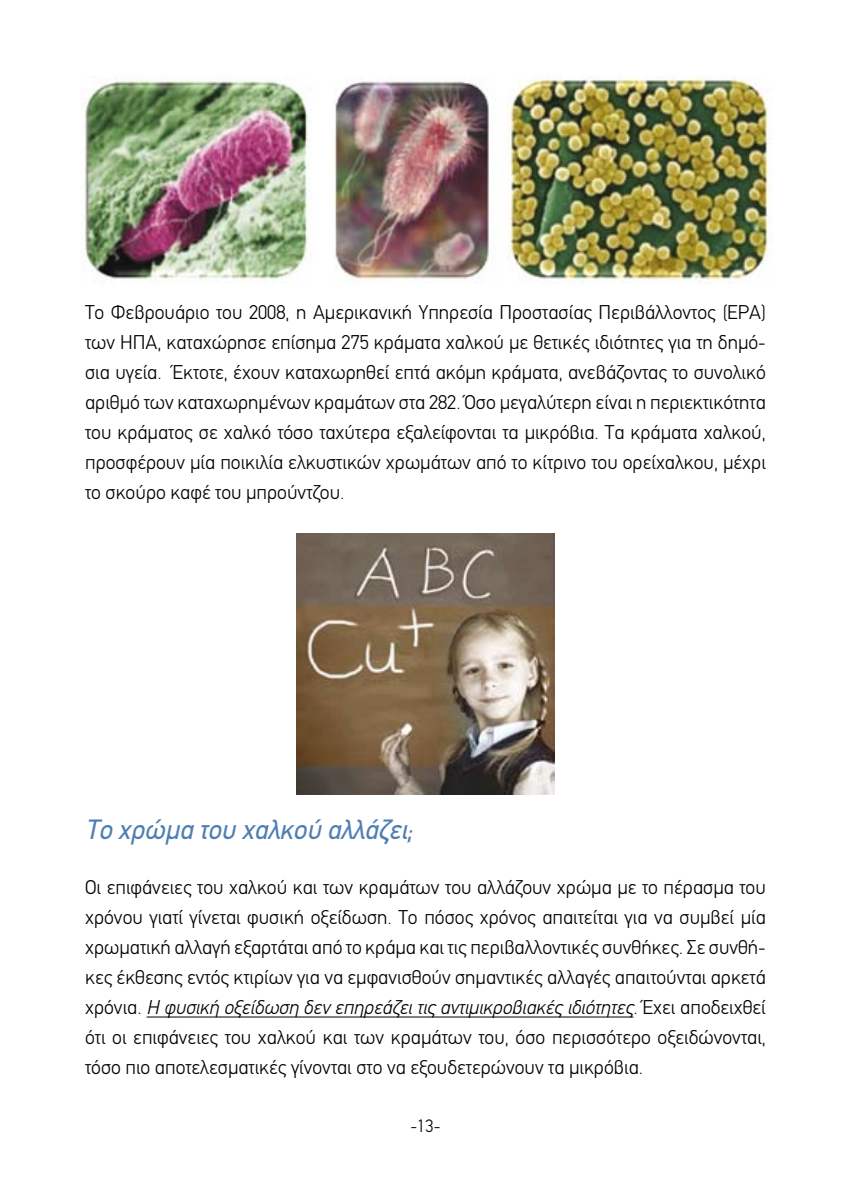
<style>
.page{position:relative;width:851px;height:1191px;background:#fff}
.page>*{position:absolute;margin:0;border:0;box-sizing:border-box;transform-origin:0 0}
.t1{font:italic 28px "PF Din Text";color:#4f7eb2}
.t2{font:300 20px/30px "PF Din Text";color:#000;text-align:justify}
.t3{font:300 18px "PF Din Text";color:#000}
.s1{font-style:italic}
</style>
<div class="page">
<img style="left:82px;top:76px;width:690px;height:208px">
<hr style="left:146px;top:1016px;width:487px;height:1px;background:#000">
<img style="left:297px;top:533px;width:257px;height:261px">
<p class="t2" style="left:85px;top:298px;width:682px">Το Φεβρουάριο του 2008, η Αμερικανική Υπηρεσία Προστασίας Περιβάλλοντος (EPA) των ΗΠΑ, καταχώρησε επίσημα 275 κράματα χαλκού με θετικές ιδιότητες για τη δημό&shy;σια υγεία. Έκτοτε, έχουν καταχωρηθεί επτά ακόμη κράματα, ανεβάζοντας το συνολικό αριθμό των καταχωρημένων κραμάτων στα 282. Όσο μεγαλύτερη είναι η περιεκτικότητα του κράματος σε χαλκό τόσο ταχύτερα εξαλείφονται τα μικρόβια. Τα κράματα χαλκού, προσφέρουν μία ποικιλία ελκυστικών χρωμάτων από το κίτρινο του ορείχαλκου, μέχρι το σκούρο καφέ του μπρούντζου.</p>
<p class="t1" style="left:85px;top:813px;width:329px">Το χρώμα του χαλκού αλλάζει;</p>
<p class="t2" style="left:85px;top:872px;width:682px">Οι επιφάνειες του χαλκού και των κραμάτων του αλλάζουν χρώμα με το πέρασμα του χρόνου γιατί γίνεται φυσική οξείδωση. Το πόσος χρόνος απαιτείται για να συμβεί μία χρωματική αλλαγή εξαρτάται από το κράμα και τις περιβαλλοντικές συνθήκες. Σε συνθή&shy;κες έκθεσης εντός κτιρίων για να εμφανισθούν σημαντικές αλλαγές απαιτούνται αρκετά χρόνια. <span class="s1">Η φυσική οξείδωση δεν επηρεάζει τις αντιμικροβιακές ιδιότητες</span>. Έχει αποδειχθεί ότι οι επιφάνειες του χαλκού και των κραμάτων του, όσο περισσότερο οξειδώνονται, τόσο πιο αποτελεσματικές γίνονται στο να εξουδετερώνουν τα μικρόβια.</p>
<p class="t3" style="left:410px;top:1115px;width:32px">-13-</p>
</div>
